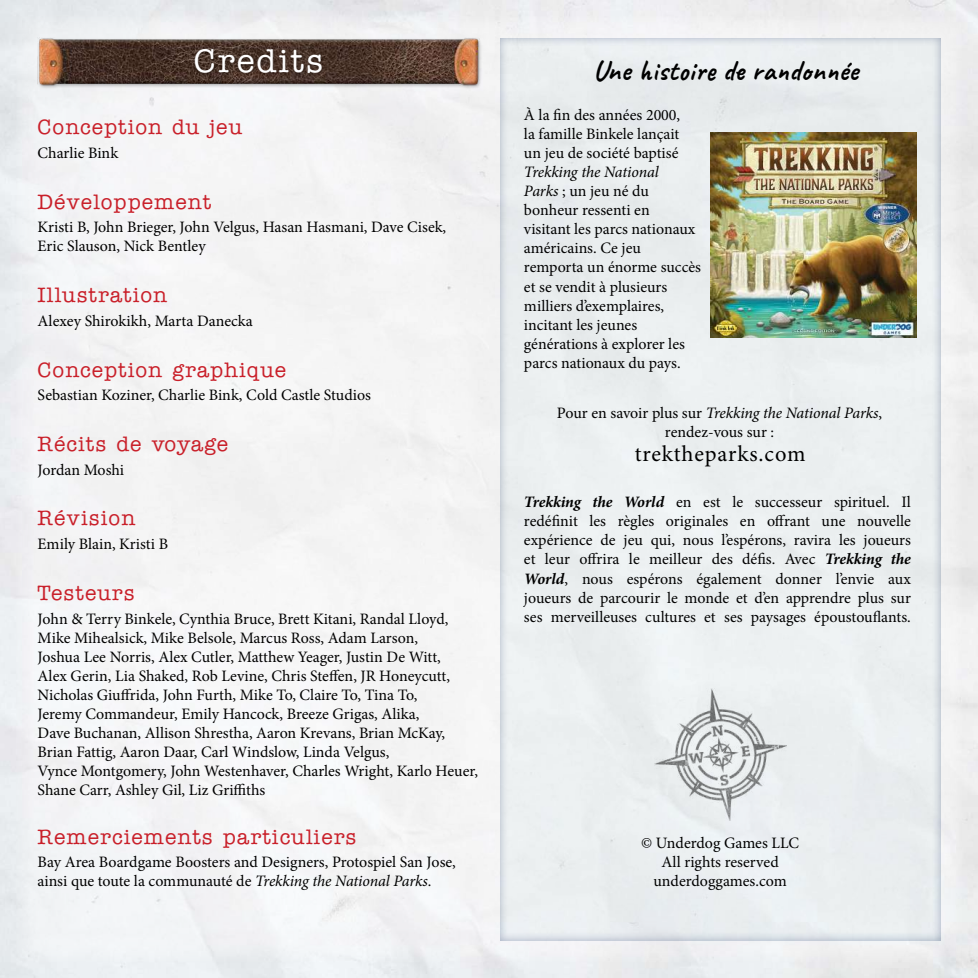
<style>
.page{position:relative;width:978px;height:978px;background:#fff}
.page>*{position:absolute;margin:0;border:0;box-sizing:border-box;transform-origin:0 0}
.t1{font:500 33px "American Typewriter ITC Pro";letter-spacing:.06em;color:#fff}
.t2{font:700 28.5px "Caveat";letter-spacing:.015em;color:#000}
.t3{font:22.5px "Minion Pro";letter-spacing:.035em;color:#000}
.t4{font:500 21px "American Typewriter ITC Pro";letter-spacing:.05em;color:#c9202a}
.t5{font:15.9px/19px "Minion Pro";color:#000}
.s1{font-style:italic}
.s2{font-weight:700;font-style:italic}
</style>
<div class="page">
<div style="left:15px;top:15px;width:948px;height:948px;background:#f4f4f5"></div>
<div style="left:36px;top:37px;width:447px;height:53px;background:#000;opacity:.3"></div>
<img style="left:38px;top:38px;width:442px;height:48px">
<div style="left:192px;top:47px;width:134px;height:31px;background:#000;opacity:.4"></div>
<div style="left:487px;top:27px;width:467px;height:914px;background:#eaeef0"></div>
<img style="left:711px;top:132px;width:205px;height:205px">
<img style="left:654px;top:689px;width:132px;height:132px">
<h1 class="t1" style="left:194px;top:41px;width:131px">Credits</h1>
<h3 class="t4" style="left:38px;top:114px;width:206px">Conception du jeu</h3>
<p class="t5" style="left:38px;top:143px;width:82px">Charlie Bink</p>
<h3 class="t4" style="left:38px;top:188px;width:175px">Développement</h3>
<p class="t5" style="left:38px;top:218px;width:410px">Kristi B, John Brieger, John Velgus, Hasan Hasmani, Dave Cisek,<br>Eric Slauson, Nick Bentley</p>
<h3 class="t4" style="left:38px;top:282px;width:131px">Illustration</h3>
<p class="t5" style="left:38px;top:311px;width:217px">Alexey Shirokikh, Marta Danecka</p>
<h3 class="t4" style="left:38px;top:356px;width:250px">Conception graphique</h3>
<p class="t5" style="left:38px;top:386px;width:335px">Sebastian Koziner, Charlie Bink, Cold Castle Studios</p>
<h3 class="t4" style="left:38px;top:431px;width:192px">Récits de voyage</h3>
<p class="t5" style="left:38px;top:460px;width:88px">Jordan Moshi</p>
<h3 class="t4" style="left:38px;top:505px;width:99px">Révision</h3>
<p class="t5" style="left:38px;top:535px;width:132px">Emily Blain, Kristi B</p>
<h3 class="t4" style="left:38px;top:580px;width:99px">Testeurs</h3>
<p class="t5" style="left:38px;top:609px;width:442px">John &amp; Terry Binkele, Cynthia Bruce, Brett Kitani, Randal Lloyd, Mike Mihealsick, Mike Belsole, Marcus Ross, Adam Larson,<br>Joshua Lee Norris, Alex Cutler, Matthew Yeager, Justin De Witt,<br>Alex Gerin, Lia Shaked, Rob Levine, Chris Steffen, JR Honeycutt, Nicholas Giuffrida, John Furth, Mike To, Claire To, Tina To,<br>Jeremy Commandeur, Emily Hancock, Breeze Grigas, Alika,<br>Dave Buchanan, Allison Shrestha, Aaron Krevans, Brian McKay, Brian Fattig, Aaron Daar, Carl Windslow, Linda Velgus,<br>Vynce Montgomery, John Westenhaver, Charles Wright, Karlo Heuer, Shane Carr, Ashley Gil, Liz Griffiths</p>
<h3 class="t4" style="left:38px;top:823px;width:320px">Remerciements particuliers</h3>
<p class="t5" style="left:38px;top:853px;width:420px">Bay Area Boardgame Boosters and Designers, Protospiel San Jose, ainsi que toute la communauté de <span class="s1">Trekking the National Parks</span>.</p>
<h2 class="t2" style="left:593px;top:52px;width:266px">Une histoire de randonnée</h2>
<p class="t5" style="left:524px;top:105px;width:158px;text-align:justify">À la fin des années 2000, la famille Binkele lançait un jeu de société baptisé</p>
<p class="t5" style="left:524px;top:162px;width:179px"><span class="s1">Trekking the National<br>Parks</span> ; un jeu né du bonheur ressenti en<br>visitant les parcs nationaux américains. Ce jeu remporta un énorme succès et se vendit à plusieurs milliers d’exemplaires, incitant les jeunes générations à explorer les parcs nationaux du pays.</p>
<p class="t5" style="left:557px;top:404px;width:327px;text-align:center">Pour en savoir plus sur <span class="s1">Trekking the National Parks</span>, rendez-vous sur :</p>
<h3 class="t3" style="left:635px;top:439px;width:172px">trektheparks.com</h3>
<p class="t5" style="left:524px;top:493px;width:388px;text-align:justify"><span class="s2">Trekking the World</span> en est le successeur spirituel. Il redéfinit les règles originales en offrant une nouvelle expérience de jeu qui, nous l’espérons, ravira les joueurs et leur offrira le meilleur des défis. Avec <span class="s2">Trekking the World</span>, nous espérons également donner l’envie aux joueurs de parcourir le monde et d’en apprendre plus sur ses merveilleuses cultures et ses paysages époustouflants.</p>
<p class="t5" style="left:641px;top:834px;width:159px;text-align:center">© Underdog Games LLC<br>All rights reserved underdoggames.com</p>
</div>
